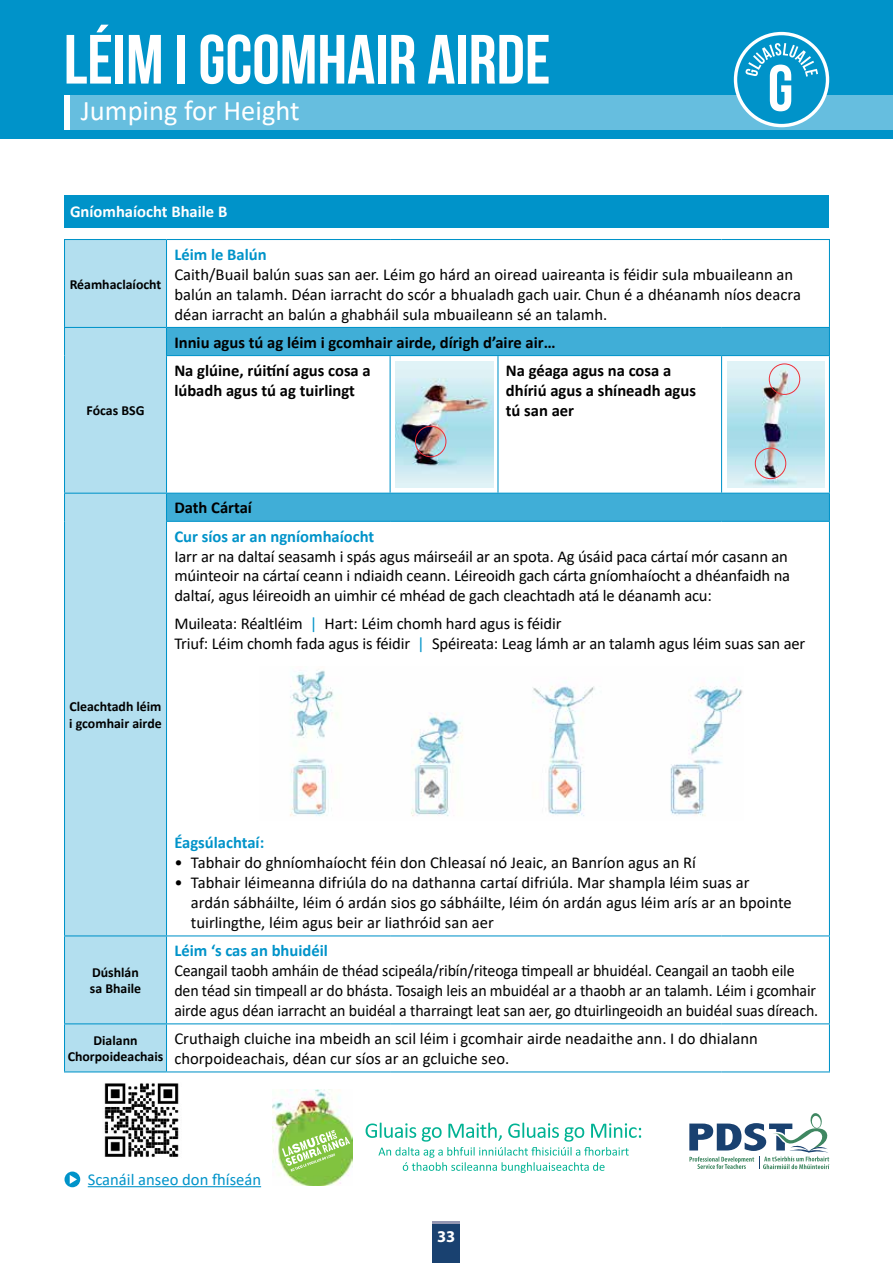
<style>
.page{position:relative;width:893px;height:1263px;background:#fff}
.page>*{position:absolute;margin:0;border:0;box-sizing:border-box;transform-origin:0 0}
.t1{font:700 69.45px "Bebas Neue";color:#fff}
.t2{font:700 64.05px "Bebas Neue";color:#fff}
.t3{font:28.5px "Calibri";color:#fff}
.t4{font:16.65px/20px "Calibri";letter-spacing:-.01em;color:#000}
.t5{font:16.65px/20px "Calibri";letter-spacing:-.01em;color:#000;scale:.96 1}
.t6{font:700 16.65px/20px "Calibri";color:#000}
.t7{font:700 16.65px "Calibri";color:#0093c9}
.t8{font:16.65px "Calibri";color:#0093c9}
.t9{font:700 16.65px "Calibri";color:#fff}
.t10{font:700 16.5px "Myriad Pro";color:#fff}
.t11{font:700 13.8px/16.6px "Calibri";color:#000}
.s1{color:#0093c9}
</style>
<div class="page">
<div style="left:65px;top:240px;width:101px;height:831px;background:#b3dfef"></div>
<svg style="left:167px;top:328px;width:662px;height:193px"></svg>
<hr style="left:166px;top:239px;width:224px;height:1px;background:#0093c9">
<hr style="left:390px;top:239px;width:108px;height:1px;background:#0093c9">
<hr style="left:498px;top:239px;width:224px;height:1px;background:#0093c9">
<hr style="left:722px;top:239px;width:108px;height:1px;background:#0093c9">
<hr style="left:829px;top:240px;width:1px;height:87px;background:#0093c9">
<hr style="left:166px;top:327px;width:224px;height:1px;background:#0093c9">
<hr style="left:390px;top:327px;width:108px;height:1px;background:#0093c9">
<hr style="left:498px;top:327px;width:224px;height:1px;background:#0093c9">
<hr style="left:722px;top:327px;width:108px;height:1px;background:#0093c9">
<svg style="left:829px;top:328px;width:1px;height:27px"></svg>
<hr style="left:166px;top:355px;width:224px;height:1px;background:#0093c9">
<hr style="left:390px;top:356px;width:1px;height:137px;background:#0093c9">
<hr style="left:390px;top:355px;width:108px;height:1px;background:#0093c9">
<hr style="left:497px;top:356px;width:1px;height:137px;background:#0093c9">
<hr style="left:498px;top:355px;width:224px;height:1px;background:#0093c9">
<hr style="left:721px;top:356px;width:1px;height:137px;background:#0093c9">
<hr style="left:722px;top:355px;width:108px;height:1px;background:#0093c9">
<hr style="left:829px;top:356px;width:1px;height:137px;background:#0093c9">
<hr style="left:166px;top:493px;width:224px;height:1px;background:#0093c9">
<hr style="left:390px;top:493px;width:108px;height:1px;background:#0093c9">
<hr style="left:498px;top:493px;width:224px;height:1px;background:#0093c9">
<hr style="left:722px;top:493px;width:108px;height:1px;background:#0093c9">
<svg style="left:829px;top:494px;width:1px;height:27px"></svg>
<hr style="left:166px;top:521px;width:224px;height:1px;background:#0093c9">
<hr style="left:390px;top:521px;width:108px;height:1px;background:#0093c9">
<hr style="left:498px;top:521px;width:224px;height:1px;background:#0093c9">
<hr style="left:722px;top:521px;width:108px;height:1px;background:#0093c9">
<hr style="left:829px;top:522px;width:1px;height:413px;background:#0093c9">
<hr style="left:166px;top:935px;width:224px;height:1px;background:#0093c9">
<hr style="left:390px;top:935px;width:108px;height:1px;background:#0093c9">
<hr style="left:498px;top:935px;width:224px;height:1px;background:#0093c9">
<hr style="left:722px;top:935px;width:108px;height:1px;background:#0093c9">
<hr style="left:166px;top:1023px;width:224px;height:1px;background:#0093c9">
<hr style="left:390px;top:1023px;width:108px;height:1px;background:#0093c9">
<hr style="left:498px;top:1023px;width:224px;height:1px;background:#0093c9">
<hr style="left:722px;top:1023px;width:108px;height:1px;background:#0093c9">
<hr style="left:166px;top:1071px;width:224px;height:1px;background:#0093c9">
<hr style="left:390px;top:1071px;width:108px;height:1px;background:#0093c9">
<hr style="left:498px;top:1071px;width:224px;height:1px;background:#0093c9">
<hr style="left:722px;top:1071px;width:108px;height:1px;background:#0093c9">
<hr style="left:829px;top:936px;width:1px;height:87px;background:#0093c9">
<hr style="left:829px;top:1024px;width:1px;height:47px;background:#0093c9">
<hr style="left:64px;top:240px;width:1px;height:87px;background:#0093c9">
<hr style="left:64px;top:239px;width:102px;height:1px;background:#0093c9">
<hr style="left:166px;top:240px;width:1px;height:87px;background:#0093c9">
<svg style="left:64px;top:328px;width:1px;height:28px"></svg>
<hr style="left:64px;top:356px;width:1px;height:137px;background:#0093c9">
<hr style="left:64px;top:327px;width:102px;height:1px;background:#0093c9">
<svg style="left:166px;top:328px;width:1px;height:27px"></svg>
<hr style="left:166px;top:356px;width:1px;height:137px;background:#0093c9">
<svg style="left:64px;top:494px;width:1px;height:27px"></svg>
<hr style="left:64px;top:521px;width:1px;height:414px;background:#0093c9">
<hr style="left:64px;top:493px;width:102px;height:1px;background:#0093c9">
<svg style="left:166px;top:494px;width:1px;height:27px"></svg>
<hr style="left:166px;top:522px;width:1px;height:413px;background:#0093c9">
<hr style="left:64px;top:936px;width:1px;height:87px;background:#0093c9">
<hr style="left:64px;top:935px;width:102px;height:1px;background:#0093c9">
<hr style="left:166px;top:936px;width:1px;height:87px;background:#0093c9">
<hr style="left:64px;top:1024px;width:1px;height:47px;background:#0093c9">
<hr style="left:64px;top:1023px;width:102px;height:1px;background:#0093c9">
<hr style="left:64px;top:1071px;width:102px;height:1px;background:#0093c9">
<hr style="left:166px;top:1024px;width:1px;height:47px;background:#0093c9">
<img style="left:396px;top:361px;width:97px;height:126px">
<div style="left:415px;top:426px;width:31px;height:31px;border:1px solid #ee3038;border-radius:50%"></div>
<img style="left:727px;top:361px;width:98px;height:126px">
<img style="left:755px;top:363px;width:45px;height:116px">
<img style="left:290px;top:670px;width:453px;height:147px">
<div style="left:65px;top:195px;width:764px;height:32px;background:#0093c9"></div>
<svg style="left:689px;top:1113px;width:141px;height:56px"></svg>
<hr style="left:88px;top:1186px;width:173px;height:1px;background:#0093c9">
<svg style="left:65px;top:1171px;width:15px;height:16px"></svg>
<svg style="left:70px;top:1175px;width:7px;height:9px"></svg>
<svg style="left:366px;top:1123px;width:275px;height:50px"></svg>
<img style="left:273px;top:1089px;width:80px;height:96px">
<svg style="left:282px;top:1130px;width:68px;height:42px;background:#9dd06c"></svg>
<div style="left:0;top:0;width:893px;height:138px;background:#0093c9"></div>
<div style="left:67px;top:95px;width:826px;height:34px;background:#66bedf"></div>
<div style="left:64px;top:95px;width:6px;height:34px;background:#fff"></div>
<svg style="left:735px;top:34px;width:93px;height:92px"></svg>
<svg style="left:745px;top:43px;width:73px;height:68px"></svg>
<div style="left:734px;top:32px;width:95px;height:95px;border:3px solid #fff;border-radius:50%"></div>
<div style="left:433px;top:1223px;width:27px;height:40px;background:#194170"></div>
<hr style="left:433px;top:1221px;width:27px;height:2px;background:#9497b3">
<img style="left:104px;top:1083px;width:75px;height:74px">
<h1 class="t1" style="left:64px;top:21px;width:488px">LÉIM I GCOMHAIR AIRDE</h1>
<h3 class="t3" style="left:81px;top:91px;width:220px">Jumping for Height</h3>
<h2 class="t2" style="left:65px;top:66px;width:450px">LÉIM I GCOMHAIR AIRDE</h2>
<p class="t9" style="left:70px;top:200px;width:159px">Gníomhaíocht Bhaile B</p>
<p class="t11" style="left:70px;top:276px;width:93px">Réamhaclaíocht</p>
<p class="t11" style="left:87px;top:402px;width:59px">Fócas BSG</p>
<p class="t7" style="left:174px;top:242px;width:94px">Léim le Balún</p>
<p class="t4" style="left:174px;top:264px;width:628px">Caith/Buail balún suas san aer. Léim go hárd an oiread uaireanta is féidir sula mbuaileann an balún an talamh. Déan iarracht do scór a bhualadh gach uair. Chun é a dhéanamh níos deacra déan iarracht an balún a ghabháil sula mbuaileann sé an talamh.</p>
<p class="t6" style="left:174px;top:328px;width:383px;line-height:28.2px">Inniu agus tú ag léim i gcomhair airde, dírigh d’aire air…<br>Na glúine, rúitíní agus cosa a</p>
<p class="t6" style="left:174px;top:380px;width:182px">lúbadh agus tú ag tuirlingt</p>
<p class="t6" style="left:506px;top:360px;width:192px">Na géaga agus na cosa a dhíriú agus a shíneadh agus tú san aer</p>
<p class="t6" style="left:174px;top:498px;width:79px">Dath Cártaí</p>
<p class="t7" style="left:174px;top:524px;width:201px">Cur síos ar an ngníomhaíocht</p>
<p class="t4" style="left:174px;top:546px;width:617px">Iarr ar na daltaí seasamh i spás agus máirseáil ar an spota. Ag úsáid paca cártaí mór casann an múinteoir na cártaí ceann i ndiaidh ceann. Léireoidh gach cárta gníomhaíocht a dhéanfaidh na daltaí, agus léireoidh an uimhir cé mhéad de gach cleachtadh atá le déanamh acu:</p>
<p class="t4" style="left:174px;top:613px;width:633px">Muileata: Réaltléim <span class="s1">|</span> Hart: Léim chomh hard agus is féidir<br>Triuf: Léim chomh fada agus is féidir <span class="s1">|</span> Spéireata: Leag lámh ar an talamh agus léim suas san aer</p>
<p class="t11" style="left:69px;top:698px;width:94px">Cleachtadh léim i gcomhair airde</p>
<p class="t11" style="left:90px;top:964px;width:53px">Dúshlán sa Bhaile</p>
<p class="t7" style="left:174px;top:831px;width:91px">Éagsúlachtaí:</p>
<p class="t4" style="left:174px;top:852px;width:523px">• Tabhair do ghníomhaíocht féin don Chleasaí nó Jeaic, an Banríon agus an Rí</p>
<p class="t4" style="left:191px;top:872px;width:602px;text-indent:-17px">• Tabhair léimeanna difriúla do na dathanna cartaí difriúla. Mar shampla léim suas ar ardán sábháilte, léim ó ardán sios go sábháilte, léim ón ardán agus léim arís ar an bpointe tuirlingthe, léim agus beir ar liathróid san aer</p>
<p class="t7" style="left:174px;top:939px;width:155px">Léim ‘s cas an bhuidéil</p>
<p class="t5" style="left:174px;top:960px;width:672px">Ceangail taobh amháin de théad scipeála/ribín/riteoga timpeall ar bhuidéal. Ceangail an taobh eile den téad sin timpeall ar do bhásta. Tosaigh leis an mbuidéal ar a thaobh ar an talamh. Léim i gcomhair airde agus déan iarracht an buidéal a tharraingt leat san aer, go dtuirlingeoidh an buidéal suas díreach.</p>
<p class="t11" style="left:68px;top:1032px;width:97px;text-align:center">Dialann<br>Chorpoideachais</p>
<p class="t4" style="left:174px;top:1028px;width:585px">Cruthaigh cluiche ina mbeidh an scil léim i gcomhair airde neadaithe ann. I do dhialann chorpoideachais, déan cur síos ar an gcluiche seo.</p>
<p class="t8" style="left:88px;top:1168px;width:175px">Scanáil anseo don fhíseán</p>
<p class="t10" style="left:437px;top:1225px;width:20px">33</p>
</div>
